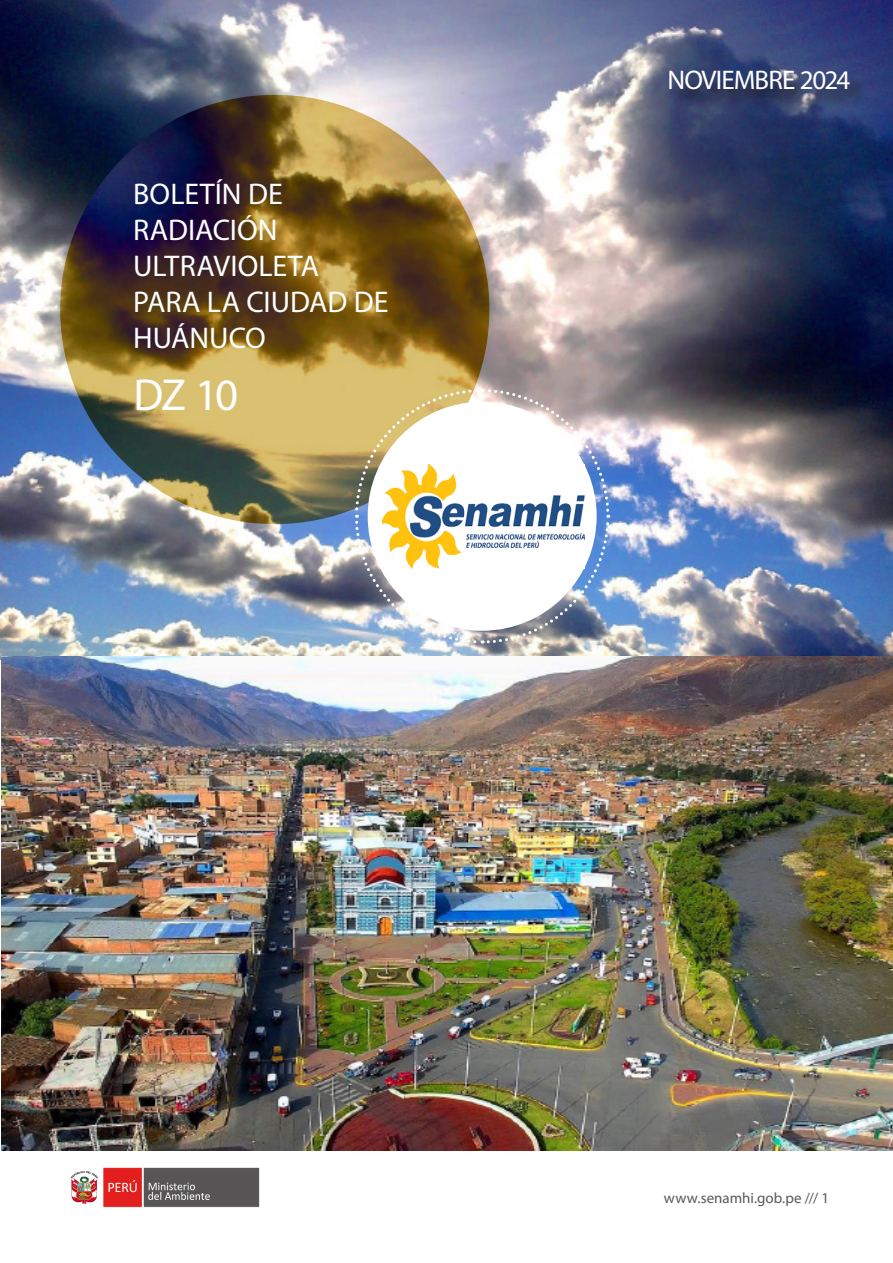
<style>
.page{position:relative;width:893px;height:1263px;background:#fff}
.page>*{position:absolute;margin:0;border:0;box-sizing:border-box;transform-origin:0 0}
.t1{font:45px "Myriad Pro";color:#fff}
.t2{font:30px/36px "Myriad Pro";color:#fff}
.t3{font:27px "Myriad Pro";letter-spacing:-.035em;color:#fff}
.t4{font:15px "Myriad Pro";color:#57585a}
</style>
<div class="page">
<img style="left:70px;top:1167px;width:190px;height:41px">
<img style="left:0;top:0;width:893px;height:659px">
<img style="left:60px;top:95px;width:429px;height:429px;border-radius:50%">
<img style="left:353px;top:388px;width:258px;height:257px">
<div style="left:672px;top:73px;width:195px;height:35px;background:#231f20;opacity:.75"></div>
<img style="left:383px;top:464px;width:202px;height:104px">
<img style="left:1px;top:656px;width:892px;height:494px">
<p class="t2" style="left:133px;top:175px;width:257px">BOLETÍN DE<br>RADIACIÓN<br>ULTRAVIOLETA<br>PARA LA CIUDAD DE<br>HUÁNUCO</p>
<p class="t1" style="left:133px;top:367px;width:106px">DZ 10</p>
<p class="t3" style="left:667px;top:64px;width:185px">NOVIEMBRE 2024</p>
<p class="t4" style="left:664px;top:1189px;width:167px">www.senamhi.gob.pe /// 1</p>
</div>
